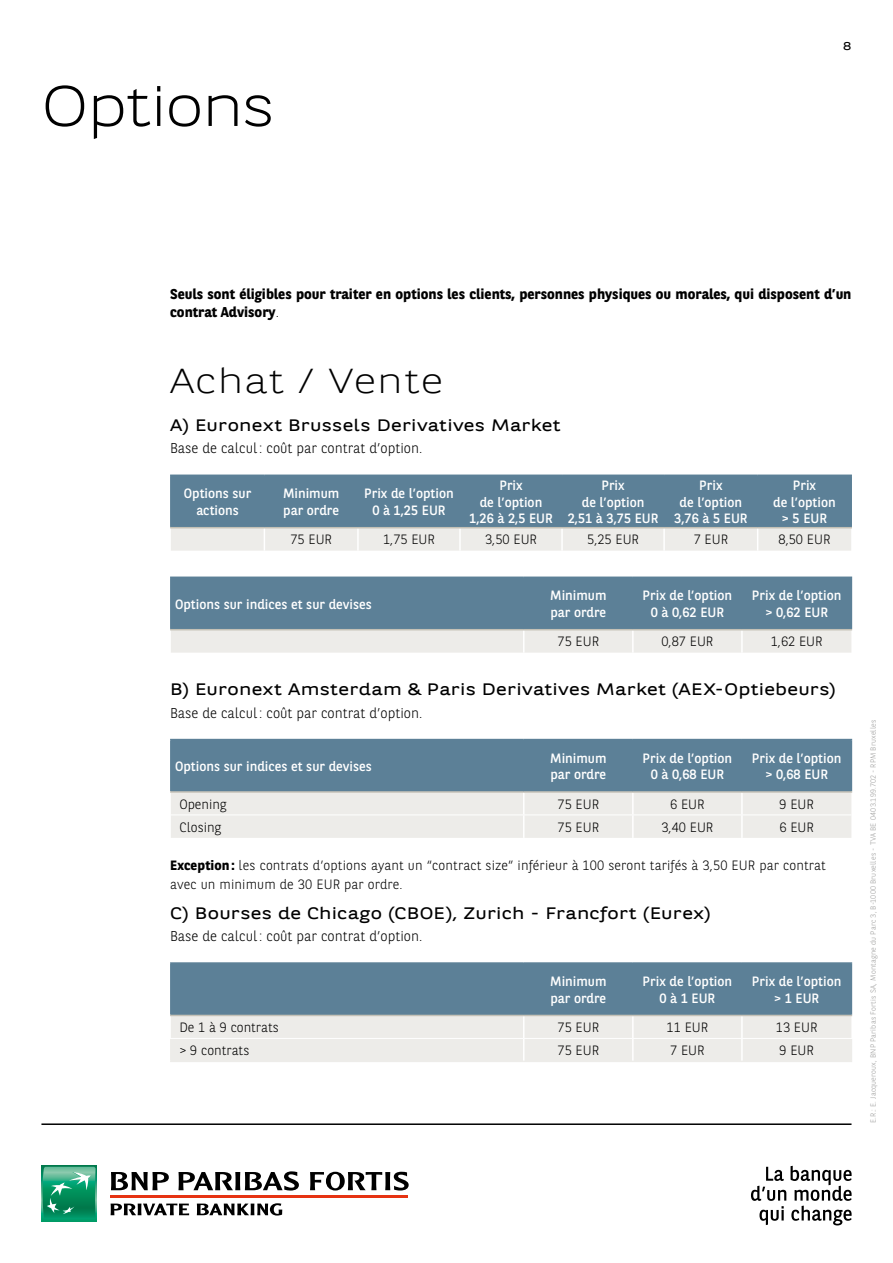
<style>
.page{position:relative;width:893px;height:1263px;background:#fff}
.page>*{position:absolute;margin:0;border:0;box-sizing:border-box;transform-origin:0 0}
.t1{font:300 57px "BNPP Expanded Sans";letter-spacing:-.03em;color:#000}
.t2{font:300 34.5px "BNPP Expanded Sans";letter-spacing:.04em;color:#000}
.t3{font:16.5px "BNPP Expanded Sans";letter-spacing:.02em;color:#000}
.t4{font:700 14.25px/18px "BNPP Sans";color:#000}
.t5{font:300 14.25px "BNPP Sans";color:#000}
.t6{font:13.5px/16.2px "BNPP Sans";color:#fff;text-align:center}
.t7{font:300 13.5px/19.2px "BNPP Sans";color:#000}
.t8{font:11.25px "BNPP Expanded Sans";color:#000}
.t9{font:300 7.5px "BNPP Sans";letter-spacing:.025em;color:#9d9d9c}
.s1{font-weight:300}
.s2{font-weight:700}
</style>
<div class="page">
<div style="left:41px;top:1166px;width:56px;height:55px;background:#009e6c"></div>
<svg style="left:42px;top:1167px;width:54px;height:49px"></svg>
<svg style="left:111px;top:1171px;width:298px;height:44px"></svg>
<hr style="left:41px;top:1123px;width:810px;height:2px;background:#000">
<svg style="left:751px;top:1166px;width:101px;height:59px"></svg>
<hr style="left:170px;top:476px;width:2px;height:51px;background:#5c8097">
<hr style="left:170px;top:474px;width:94px;height:2px;background:#5c8097">
<hr style="left:264px;top:474px;width:94px;height:2px;background:#5c8097">
<hr style="left:358px;top:474px;width:102px;height:2px;background:#5c8097">
<hr style="left:460px;top:474px;width:102px;height:2px;background:#5c8097">
<hr style="left:562px;top:474px;width:102px;height:2px;background:#5c8097">
<hr style="left:664px;top:474px;width:94px;height:2px;background:#5c8097">
<hr style="left:758px;top:474px;width:94px;height:2px;background:#5c8097">
<hr style="left:850px;top:476px;width:2px;height:51px;background:#5c8097">
<svg style="left:171px;top:476px;width:680px;height:75px;background:#89a1b0"></svg>
<hr style="left:170px;top:527px;width:94px;height:1px;background:#c4c1b6">
<hr style="left:264px;top:527px;width:94px;height:1px;background:#c4c1b6">
<hr style="left:358px;top:527px;width:102px;height:1px;background:#c4c1b6">
<hr style="left:460px;top:527px;width:102px;height:1px;background:#c4c1b6">
<hr style="left:562px;top:527px;width:102px;height:1px;background:#c4c1b6">
<hr style="left:664px;top:527px;width:94px;height:1px;background:#c4c1b6">
<hr style="left:758px;top:527px;width:94px;height:1px;background:#c4c1b6">
<hr style="left:170px;top:578px;width:2px;height:51px;background:#5c8097">
<hr style="left:170px;top:576px;width:354px;height:2px;background:#5c8097">
<hr style="left:524px;top:576px;width:109px;height:2px;background:#5c8097">
<hr style="left:633px;top:576px;width:109px;height:2px;background:#5c8097">
<hr style="left:742px;top:576px;width:110px;height:2px;background:#5c8097">
<hr style="left:851px;top:578px;width:1px;height:51px;background:#5c8097">
<svg style="left:171px;top:578px;width:680px;height:75px;background:#88a1b0"></svg>
<hr style="left:632px;top:630px;width:2px;height:23px;background:#fff">
<hr style="left:741px;top:630px;width:2px;height:23px;background:#fff">
<hr style="left:170px;top:629px;width:354px;height:1px;background:#c4c1b6">
<hr style="left:524px;top:629px;width:109px;height:1px;background:#c4c1b6">
<hr style="left:633px;top:629px;width:109px;height:1px;background:#c4c1b6">
<hr style="left:742px;top:629px;width:110px;height:1px;background:#c4c1b6">
<hr style="left:170px;top:740px;width:2px;height:51px;background:#5c8097">
<hr style="left:170px;top:739px;width:354px;height:1px;background:#5c8097">
<hr style="left:742px;top:739px;width:110px;height:1px;background:#5c8097">
<hr style="left:851px;top:740px;width:1px;height:51px;background:#5c8097">
<svg style="left:171px;top:739px;width:680px;height:99px;background:#9eb1bc"></svg>
<hr style="left:632px;top:815px;width:2px;height:23px;background:#fff">
<hr style="left:741px;top:815px;width:2px;height:23px;background:#fff">
<hr style="left:171px;top:814px;width:353px;height:1px;background:#fff">
<hr style="left:524px;top:814px;width:109px;height:1px;background:#fff">
<hr style="left:633px;top:814px;width:109px;height:1px;background:#fff">
<hr style="left:742px;top:814px;width:109px;height:1px;background:#fff">
<hr style="left:170px;top:791px;width:354px;height:2px;background:#c4c1b6">
<hr style="left:524px;top:791px;width:109px;height:2px;background:#c4c1b6">
<hr style="left:633px;top:791px;width:109px;height:2px;background:#c4c1b6">
<hr style="left:742px;top:791px;width:110px;height:2px;background:#c4c1b6">
<hr style="left:170px;top:964px;width:2px;height:51px;background:#5c8097">
<hr style="left:170px;top:962px;width:354px;height:2px;background:#5c8097">
<hr style="left:524px;top:962px;width:109px;height:2px;background:#5c8097">
<hr style="left:633px;top:962px;width:109px;height:2px;background:#5c8097">
<hr style="left:742px;top:962px;width:110px;height:2px;background:#5c8097">
<hr style="left:170px;top:1039px;width:2px;height:21px;background:#edece9">
<hr style="left:170px;top:1060px;width:354px;height:2px;background:#edece9">
<hr style="left:524px;top:1060px;width:109px;height:2px;background:#edece9">
<hr style="left:633px;top:1060px;width:109px;height:2px;background:#edece9">
<hr style="left:742px;top:1060px;width:110px;height:2px;background:#edece9">
<svg style="left:171px;top:963px;width:681px;height:98px;background:#9eb1bc"></svg>
<hr style="left:632px;top:1039px;width:2px;height:21px;background:#fff">
<hr style="left:741px;top:1039px;width:2px;height:21px;background:#fff">
<hr style="left:170px;top:1038px;width:354px;height:1px;background:#fff">
<hr style="left:524px;top:1038px;width:109px;height:1px;background:#fff">
<hr style="left:633px;top:1038px;width:109px;height:1px;background:#fff">
<hr style="left:742px;top:1038px;width:110px;height:1px;background:#fff">
<hr style="left:170px;top:1015px;width:354px;height:1px;background:#c4c1b6">
<hr style="left:524px;top:1015px;width:109px;height:1px;background:#c4c1b6">
<hr style="left:633px;top:1015px;width:109px;height:1px;background:#c4c1b6">
<hr style="left:742px;top:1015px;width:110px;height:1px;background:#c4c1b6">
<h1 class="t1" style="left:41px;top:67px;width:235px">Options</h1>
<p class="t8" style="left:843px;top:38px;width:10px">8</p>
<p class="t4" style="left:170px;top:285px;width:683px">Seuls sont éligibles pour traiter en options les clients, personnes physiques ou morales, qui disposent d’un contrat Advisory<span class="s1">.</span></p>
<h2 class="t2" style="left:170px;top:357px;width:274px">Achat / Vente</h2>
<p class="t3" style="left:170px;top:414px;width:392px">A) Euronext Brussels Derivatives Market</p>
<p class="t5" style="left:170px;top:439px;width:254px">Base de calcul: coût par contrat d’option.</p>
<p class="t6" style="left:184px;top:485px;width:69px">Options sur actions</p>
<p class="t6" style="left:283px;top:485px;width:58px;text-align:left">Minimum par ordre</p>
<p class="t6" style="left:364px;top:485px;width:91px">Prix de l’option<br>0 à 1,25 EUR</p>
<p class="t6" style="left:469px;top:477px;width:85px">Prix<br>de l’option<br>1,26 à 2,5 EUR</p>
<p class="t6" style="left:568px;top:477px;width:92px">Prix<br>de l’option<br>2,51 à 3,75 EUR</p>
<p class="t6" style="left:674px;top:477px;width:75px">Prix<br>de l’option<br>3,76 à 5 EUR</p>
<p class="t6" style="left:773px;top:477px;width:64px">Prix<br>de l’option &gt; 5 EUR</p>
<p class="t7" style="left:290px;top:529px;width:43px">75 EUR</p>
<p class="t7" style="left:383px;top:529px;width:53px">1,75 EUR</p>
<p class="t7" style="left:485px;top:529px;width:53px">3,50 EUR</p>
<p class="t7" style="left:587px;top:529px;width:53px">5,25 EUR</p>
<p class="t7" style="left:694px;top:529px;width:36px">7 EUR</p>
<p class="t7" style="left:778px;top:529px;width:53px">8,50 EUR</p>
<p class="t6" style="left:175px;top:595px;width:198px">Options sur indices et sur devises</p>
<p class="t6" style="left:550px;top:587px;width:58px;text-align:left">Minimum par ordre</p>
<p class="t6" style="left:643px;top:587px;width:91px">Prix de l’option<br>0 à 0,62 EUR</p>
<p class="t6" style="left:752px;top:587px;width:91px">Prix de l’option &gt; 0,62 EUR</p>
<p class="t7" style="left:557px;top:631px;width:43px">75 EUR</p>
<p class="t7" style="left:661px;top:631px;width:53px">0,87 EUR</p>
<p class="t7" style="left:771px;top:631px;width:53px">1,62 EUR</p>
<p class="t3" style="left:170px;top:678px;width:667px">B) Euronext Amsterdam &amp; Paris Derivatives Market (AEX-Optiebeurs)</p>
<p class="t5" style="left:170px;top:703px;width:254px">Base de calcul: coût par contrat d’option.</p>
<p class="t6" style="left:175px;top:757px;width:198px">Options sur indices et sur devises</p>
<p class="t6" style="left:550px;top:749px;width:58px;text-align:left">Minimum par ordre</p>
<p class="t6" style="left:643px;top:749px;width:91px">Prix de l’option<br>0 à 0,68 EUR</p>
<p class="t6" style="left:752px;top:749px;width:91px">Prix de l’option &gt; 0,68 EUR</p>
<p class="t7" style="left:179px;top:794px;width:49px">Opening</p>
<p class="t7" style="left:557px;top:794px;width:43px">75 EUR</p>
<p class="t7" style="left:670px;top:794px;width:36px">6 EUR</p>
<p class="t7" style="left:779px;top:794px;width:36px">9 EUR</p>
<p class="t7" style="left:179px;top:816px;width:44px">Closing</p>
<p class="t7" style="left:557px;top:816px;width:43px">75 EUR</p>
<p class="t7" style="left:661px;top:816px;width:53px">3,40 EUR</p>
<p class="t7" style="left:779px;top:816px;width:36px">6 EUR</p>
<p class="t7" style="left:170px;top:855px;width:657px"><span class="s2">Exception :</span> les contrats d’options ayant un “contract size” inférieur à 100 seront tarifés à 3,50 EUR par contrat avec un minimum de 30 EUR par ordre.</p>
<p class="t3" style="left:170px;top:902px;width:542px">C) Bourses de Chicago (CBOE), Zurich - Francfort (Eurex)</p>
<p class="t5" style="left:170px;top:926px;width:254px">Base de calcul: coût par contrat d’option.</p>
<p class="t6" style="left:550px;top:972px;width:58px;text-align:left">Minimum par ordre</p>
<p class="t6" style="left:643px;top:972px;width:91px">Prix de l’option<br>0 à 1 EUR</p>
<p class="t6" style="left:752px;top:972px;width:91px">Prix de l’option &gt; 1 EUR</p>
<p class="t7" style="left:179px;top:1017px;width:101px">De 1 à 9 contrats</p>
<p class="t7" style="left:557px;top:1017px;width:43px">75 EUR</p>
<p class="t7" style="left:667px;top:1017px;width:43px">11 EUR</p>
<p class="t7" style="left:776px;top:1017px;width:43px">13 EUR</p>
<p class="t7" style="left:179px;top:1040px;width:72px">&gt; 9 contrats</p>
<p class="t7" style="left:557px;top:1040px;width:43px">75 EUR</p>
<p class="t7" style="left:670px;top:1040px;width:36px">7 EUR</p>
<p class="t7" style="left:779px;top:1040px;width:36px">9 EUR</p>
<p class="t9" style="left:868px;top:1123px;width:405px;rotate:-90deg">E.R.: E. Jacqueroux, BNP Paribas Fortis SA, Montagne du Parc 3, B‑1000 Bruxelles - TVA BE 0403.199.702 - RPM Bruxelles</p>
</div>
